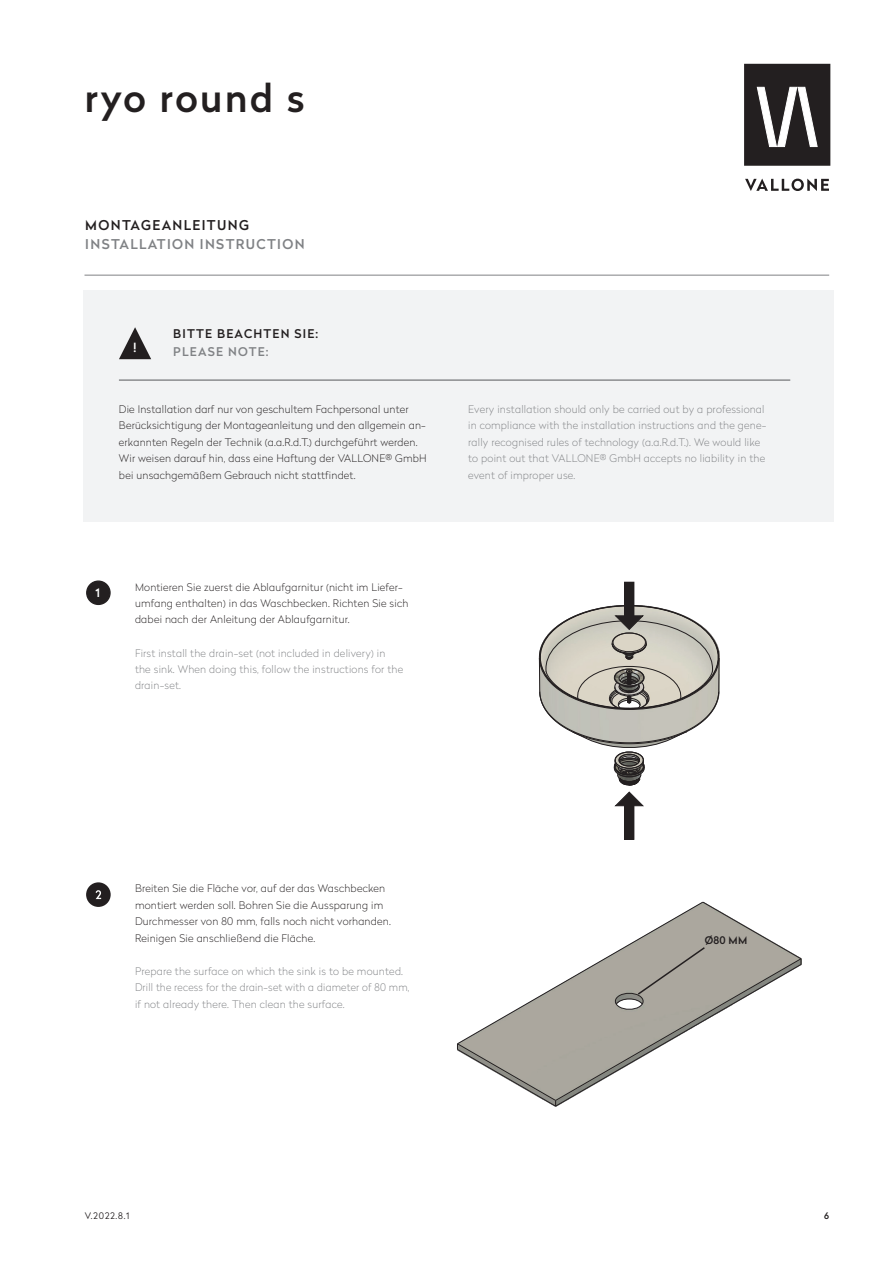
<style>
.page{position:relative;width:893px;height:1263px;background:#fff}
.page>*{position:absolute;margin:0;border:0;box-sizing:border-box;transform-origin:0 0}
.t1{font:500 38.55px "Radikal";letter-spacing:.06em;color:#231f20}
.t2{font:500 13.5px "Radikal";letter-spacing:.1em;color:#808285}
.t3{font:500 13.5px "Radikal";letter-spacing:.1em;color:#231f20}
.t4{font:500 12.6px "Radikal";color:#fff}
.t5{font:500 12px "Radikal";letter-spacing:.1em;color:#231f20}
.t6{font:500 12px "Radikal";letter-spacing:.1em;color:#808285}
.t7{font:500 11.85px "Radikal";color:#fff}
.t8{font:100 10.5px/16.5px "Radikal";letter-spacing:.02em;color:#231f20}
.t9{font:100 10.5px/16.5px "Radikal";letter-spacing:.02em;color:#808285}
.t10{font:500 10.5px "Radikal";color:#231f20}
.t11{font:300 9px "Radikal";color:#231f20}
.t12{font:500 9px "Radikal";color:#231f20}
</style>
<div class="page">
<svg style="left:745px;top:179px;width:84px;height:12px"></svg>
<div style="left:745px;top:65px;width:84px;height:99px;background:#231f20"></div>
<div style="left:744px;top:64px;width:86px;height:102px;border:3px solid #231f20"></div>
<svg style="left:757px;top:87px;width:61px;height:60px"></svg>
<hr style="left:84px;top:275px;width:745px;height:1px;background:#808285">
<div style="left:87px;top:581px;width:23px;height:23px;background:#231f20;border-radius:50%"></div>
<div style="left:86px;top:580px;width:25px;height:25px;border:1px solid #231f20;border-radius:50%"></div>
<div style="left:86px;top:882px;width:25px;height:25px;background:#231f20;border-radius:50%"></div>
<svg style="left:96px;top:890px;width:5px;height:9px"></svg>
<div style="left:83px;top:290px;width:750px;height:232px;background:#f2f3f4"></div>
<hr style="left:119px;top:380px;width:671px;height:1px;background:#57585a">
<svg style="left:119px;top:327px;width:32px;height:32px"></svg>
<svg style="left:457px;top:901px;width:345px;height:206px"></svg>
<div style="left:624px;top:582px;width:10px;height:38px;background:#231f20"></div>
<svg style="left:538px;top:602px;width:182px;height:205px"></svg>
<div style="left:624px;top:802px;width:10px;height:37px;background:#231f20"></div>
<div style="left:624px;top:801px;width:10px;height:39px;border:1px solid #231f20"></div>
<h1 class="t1" style="left:84px;top:70px;width:222px">ryo round s</h1>
<p class="t3" style="left:85px;top:215px;width:165px">MONTAGEANLEITUNG</p>
<p class="t2" style="left:85px;top:235px;width:221px">INSTALLATION INSTRUCTION</p>
<p class="t4" style="left:133px;top:338px;width:5px">!</p>
<p class="t5" style="left:173px;top:325px;width:146px">BITTE BEACHTEN SIE:</p>
<p class="t6" style="left:173px;top:343px;width:97px">PLEASE NOTE:</p>
<p class="t8" style="left:119px;top:400px;width:309px">Die Installation darf nur von geschultem Fachpersonal unter Berücksichtigung der Montageanleitung und den allgemein an&shy;erkannten Regeln der Technik (a.a.R.d.T.) durchgeführt werden.<br>Wir weisen darauf hin, dass eine Haftung der VALLONE® GmbH bei unsachgemäßem Gebrauch nicht stattfindet.</p>
<p class="t9" style="left:468px;top:400px;width:300px">Every installation should only be carried out by a professional in compliance with the installation instructions and the gene&shy;rally recognised rules of technology (a.a.R.d.T.). We would like to point out that VALLONE® GmbH accepts no liability in the event of improper use.</p>
<p class="t7" style="left:95px;top:584px;width:6px">1</p>
<p class="t8" style="left:135px;top:578px;width:275px">Montieren Sie zuerst die Ablaufgarnitur (nicht im Liefer&shy;umfang enthalten) in das Waschbecken. Richten Sie sich dabei nach der Anleitung der Ablaufgarnitur.</p>
<p class="t9" style="left:135px;top:644px;width:270px">First install the drain-set (not included in delivery) in the sink. When doing this, follow the instructions for the drain-set.</p>
<p class="t8" style="left:135px;top:880px;width:257px">Breiten Sie die Fläche vor, auf der das Waschbecken montiert werden soll. Bohren Sie die Aussparung im Durchmesser von 80 mm, falls noch nicht vorhanden.<br>Reinigen Sie anschließend die Fläche.</p>
<p class="t9" style="left:135px;top:962px;width:276px">Prepare the surface on which the sink is to be mounted.<br>Drill the recess for the drain-set with a diameter of 80 mm, if not already there. Then clean the surface.</p>
<p class="t10" style="left:705px;top:932px;width:44px">Ø80 MM</p>
<p class="t11" style="left:85px;top:1209px;width:46px">V.2022.8.1</p>
<p class="t12" style="left:824px;top:1209px;width:6px">6</p>
</div>
